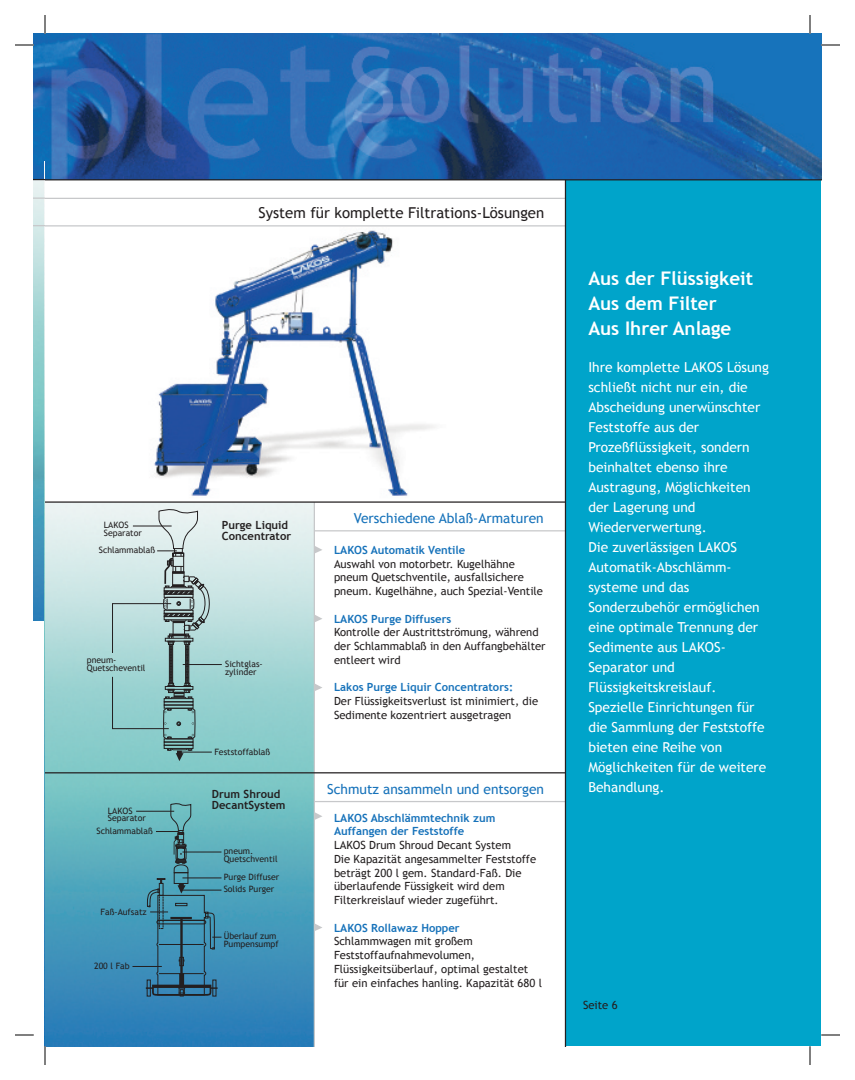
<style>
.page{position:relative;width:855px;height:1080px;background:#fff}
.page>*{position:absolute;margin:0;border:0;box-sizing:border-box;transform-origin:0 0}
.t1{font:700 18.75px/25px "Trebuchet MS";color:#fff}
.t2{font:15px "Trebuchet MS";color:#231f20}
.t3{font:13.75px/20px "Trebuchet MS";color:#fff}
.t4{font:13.75px "Trebuchet MS";color:#1672ba}
.t5{font:11.25px/13.8px "Trebuchet MS";color:#231f20}
.t6{font:700 11.25px/13.8px "Trebuchet MS";color:#1672ba}
.t7{font:700 11.25px/10.9px "Trebuchet MS";color:#231f20}
.t8{font:8.75px/7.9px "Trebuchet MS";color:#231f20}
</style>
<div class="page">
<img style="left:34px;top:180px;width:11px;height:440px">
<img style="left:34px;top:34px;width:11px;height:145px">
<img style="left:154px;top:230px;width:281px;height:266px">
<img style="left:45px;top:503px;width:269px;height:543px">
<svg style="left:315px;top:546px;width:7px;height:7px"></svg>
<svg style="left:315px;top:615px;width:7px;height:7px"></svg>
<svg style="left:315px;top:684px;width:7px;height:7px"></svg>
<svg style="left:315px;top:812px;width:7px;height:8px"></svg>
<svg style="left:315px;top:924px;width:7px;height:7px"></svg>
<div style="left:164px;top:739px;width:29px;height:3px;border:1px solid #231f20"></div>
<div style="left:164px;top:742px;width:29px;height:3px;border:1px solid #231f20"></div>
<div style="left:164px;top:745px;width:29px;height:4px;border:1px solid #231f20"></div>
<hr style="left:45px;top:198px;width:521px;height:1px;background:#c7c8ca">
<hr style="left:314px;top:530px;width:252px;height:1px;background:#c7c8ca">
<hr style="left:132px;top:966px;width:30px;height:1px;background:#231f20">
<hr style="left:183px;top:664px;width:39px;height:1px;background:#231f20">
<hr style="left:180px;top:752px;width:32px;height:1px;background:#231f20">
<hr style="left:136px;top:811px;width:38px;height:1px;background:#231f20">
<hr style="left:45px;top:225px;width:520px;height:2px;background:#c7c8ca">
<div style="left:565px;top:174px;width:256px;height:872px;background:#00a4ca"></div>
<svg style="left:167px;top:748px;width:25px;height:13px"></svg>
<svg style="left:146px;top:803px;width:75px;height:193px;background:#4a92a8"></svg>
<svg style="left:112px;top:508px;width:98px;height:231px;background:#a9c9c9"></svg>
<img style="left:45px;top:34px;width:776px;height:145px">
<hr style="left:45px;top:179px;width:776px;height:1px;background:#231f20">
<svg style="left:34px;top:225px;width:12px;height:2px"></svg>
<svg style="left:34px;top:179px;width:12px;height:1px"></svg>
<hr style="left:314px;top:801px;width:252px;height:1px;background:#c7c8ca">
<hr style="left:565px;top:180px;width:1px;height:866px;background:#231f20">
<hr style="left:314px;top:502px;width:1px;height:544px;background:#c7c8ca">
<hr style="left:45px;top:772px;width:521px;height:1px;background:#231f20">
<hr style="left:45px;top:501px;width:521px;height:2px;background:#231f20">
<svg style="left:15px;top:44px;width:19px;height:2px"></svg>
<svg style="left:821px;top:44px;width:19px;height:2px"></svg>
<svg style="left:15px;top:1034px;width:19px;height:2px"></svg>
<svg style="left:821px;top:1034px;width:19px;height:2px"></svg>
<svg style="left:44px;top:15px;width:2px;height:19px"></svg>
<svg style="left:44px;top:1046px;width:2px;height:19px"></svg>
<svg style="left:809px;top:15px;width:2px;height:19px"></svg>
<svg style="left:809px;top:1046px;width:2px;height:19px"></svg>
<h2 class="t2" style="left:259px;top:204px;width:287px">System für komplette Filtrations-Lösungen</h2>
<p class="t8" style="left:104px;top:521px;width:40px">LAKOS<br>Separator</p>
<p class="t8" style="left:99px;top:546px;width:58px">Schlammablaß</p>
<p class="t7" style="left:222px;top:520px;width:71px">Purge Liquid<br>Concentrator</p>
<p class="t8" style="left:87px;top:656px;width:60px">pneum-<br>Quetscheventil</p>
<p class="t8" style="left:225px;top:660px;width:39px">Sichtglas&shy;zylinder</p>
<p class="t8" style="left:108px;top:806px;width:40px">LAKOS<br>Separator</p>
<p class="t8" style="left:96px;top:827px;width:58px">Schlammablaß</p>
<p class="t8" style="left:101px;top:908px;width:48px">Faß-Aufsatz</p>
<p class="t8" style="left:94px;top:962px;width:37px">200 l Fab</p>
<p class="t8" style="left:214px;top:748px;width:57px">Feststoffablaß</p>
<p class="t7" style="left:212px;top:788px;width:75px;line-height:11.2px">Drum Shroud<br>DecantSystem</p>
<p class="t8" style="left:224px;top:847px;width:55px">pneum.<br>Quetschventil</p>
<p class="t8" style="left:224px;top:871px;width:57px;line-height:11.8px">Purge Diffuser<br>Solids Purger</p>
<p class="t8" style="left:224px;top:932px;width:57px">Überlauf zum<br>Pumpensumpf</p>
<p class="t4" style="left:354px;top:510px;width:191px">Verschiedene Ablaß-Armaturen</p>
<p class="t6" style="left:334px;top:543px;width:133px">LAKOS Automatik Ventile</p>
<p class="t5" style="left:334px;top:557px;width:211px">Auswahl von motorbetr. Kugelhähne pneum Quetschventile, ausfallsichere pneum. Kugelhähne, auch Spezial-Ventile</p>
<p class="t6" style="left:334px;top:612px;width:119px">LAKOS Purge Diffusers</p>
<p class="t5" style="left:334px;top:626px;width:213px">Kontrolle der Austrittströmung, während der Schlammablaß in den Auffangbehälter entleert wird</p>
<p class="t6" style="left:334px;top:681px;width:181px">Lakos Purge Liquir Concentrators:</p>
<p class="t5" style="left:334px;top:694px;width:206px">Der Flüssigkeitsverlust ist minimiert, die<br>Sedimente kozentriert ausgetragen</p>
<p class="t4" style="left:327px;top:781px;width:218px">Schmutz ansammeln und entsorgen</p>
<p class="t6" style="left:334px;top:811px;width:163px">LAKOS Abschlämmtechnik zum<br>Auffangen der Feststoffe</p>
<p class="t5" style="left:334px;top:838px;width:204px">LAKOS Drum Shroud Decant System<br>Die Kapazität angesammelter Feststoffe beträgt 200 l gem. Standard-Faß. Die überlaufende Füssigkeit wird dem Filterkreislauf wieder zugeführt.</p>
<p class="t6" style="left:334px;top:921px;width:127px">LAKOS Rollawaz Hopper</p>
<p class="t5" style="left:334px;top:934px;width:209px">Schlammwagen mit großem Feststoffaufnahmevolumen, Flüssigkeitsüberlauf, optimal gestaltet für ein einfaches hanling. Kapazität 680 l</p>
<h1 class="t1" style="left:588px;top:266px;width:166px">Aus der Flüssigkeit<br>Aus dem Filter<br>Aus Ihrer Anlage</h1>
<p class="t3" style="left:588px;top:357px;width:182px">Ihre komplette LAKOS Lösung schließt nicht nur ein, die<br>Abscheidung unerwünschter<br>Feststoffe aus der<br>Prozeßflüssigkeit, sondern beinhaltet ebenso ihre<br>Austragung, Möglichkeiten der Lagerung und<br>Wiederverwertung.<br>Die zuverlässigen LAKOS<br>Automatik-Abschlämm&shy;systeme und das<br>Sonderzubehör ermöglichen eine optimale Trennung der<br>Sedimente aus LAKOS-<br>Separator und<br>Flüssigkeitskreislauf.<br>Spezielle Einrichtungen für die Sammlung der Feststoffe bieten eine Reihe von<br>Möglichkeiten für de weitere<br>Behandlung.</p>
<p class="t5" style="left:583px;top:999px;width:36px">Seite 6</p>
</div>
